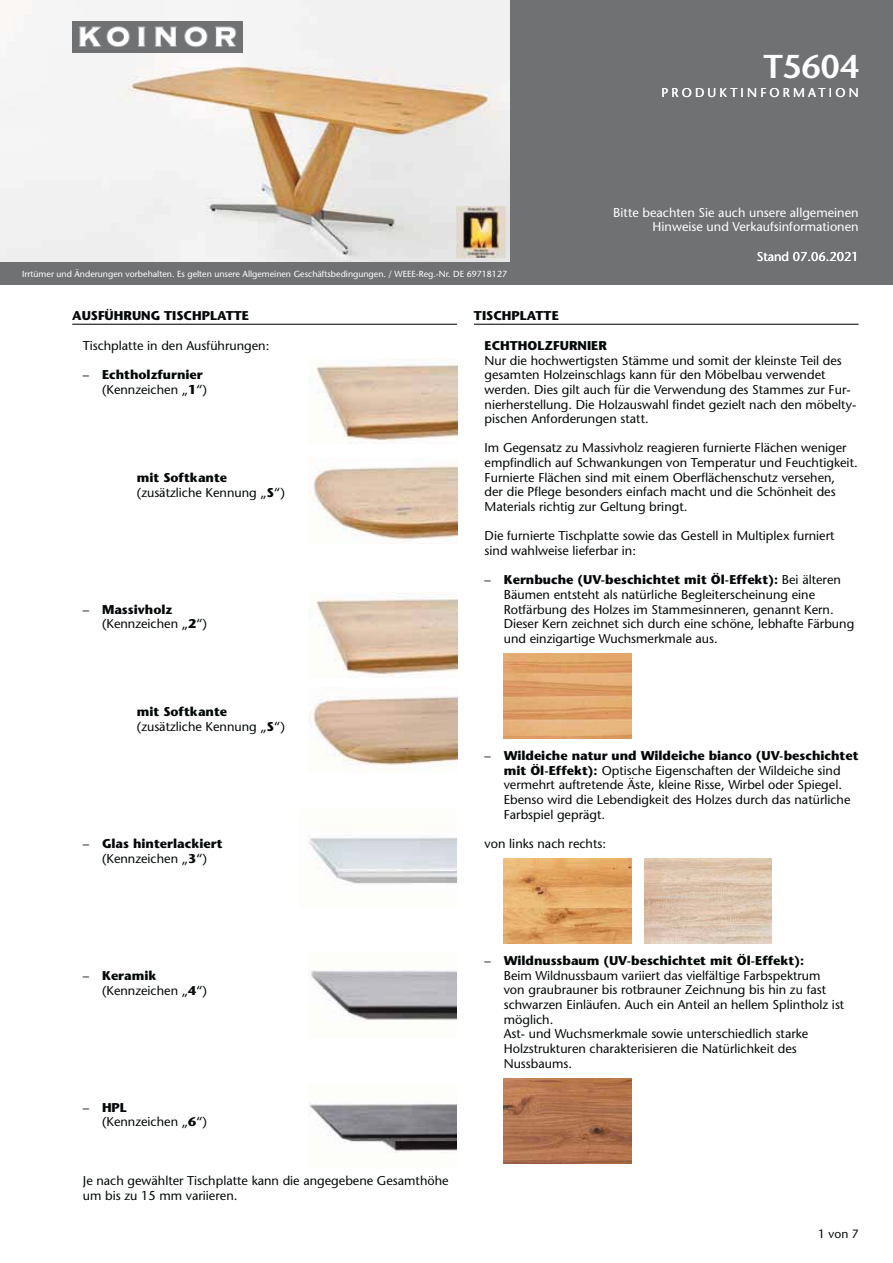
<style>
.page{position:relative;width:893px;height:1263px;background:#fff}
.page>*{position:absolute;margin:0;border:0;box-sizing:border-box;transform-origin:0 0}
.t1{font:600 33px "Stone Sans";color:#fff}
.t2{font:12.75px/14.7px "Stone Sans";color:#040809}
.t3{font:12.75px/14.7px "Stone Sans";color:#fff;text-align:right}
.t4{font:700 12.75px/14.7px "Stone Sans";color:#040809;text-align:center}
.t5{font:12.75px "Stone Sans";letter-spacing:.25em;color:#fff}
.t6{font:12px "Stone Sans";color:#040809}
.t7{font:8.85px "Stone Sans";color:#fff}
.s1{font-weight:700}
.s2{font-weight:400}
</style>
<div class="page">
<div style="left:0;top:0;width:893px;height:285px;background:#707173"></div>
<img style="left:0;top:0;width:510px;height:261px">
<img style="left:72px;top:21px;width:170px;height:31px">
<img style="left:457px;top:206px;width:49px;height:51px">
<hr style="left:474px;top:324px;width:385px;height:1px;background:#040809">
<hr style="left:72px;top:324px;width:385px;height:1px;background:#040809">
<img style="left:504px;top:653px;width:127px;height:85px">
<img style="left:504px;top:859px;width:127px;height:85px">
<img style="left:644px;top:859px;width:127px;height:85px">
<img style="left:504px;top:1078px;width:127px;height:85px">
<img style="left:308px;top:970px;width:149px;height:50px">
<img style="left:309px;top:1102px;width:147px;height:51px">
<img style="left:308px;top:836px;width:148px;height:48px">
<img style="left:309px;top:465px;width:148px;height:78px">
<img style="left:309px;top:359px;width:148px;height:85px">
<img style="left:309px;top:592px;width:148px;height:85px">
<img style="left:309px;top:696px;width:148px;height:70px">
<h1 class="t1" style="left:763px;top:54px;width:97px">T5604</h1>
<p class="t5" style="left:661px;top:88px;width:199px">PRODUKTINFORMATION</p>
<p class="t3" style="left:613px;top:206px;width:247px">Bitte beachten Sie auch unsere allgemeinen<br>Hinweise und Verkaufsinformationen</p>
<p class="t3" style="left:757px;top:251px;width:103px">Stand 07.06.2021</p>
<p class="t7" style="left:22px;top:270px;width:486px">Irrtümer und Änderungen vorbehalten. Es gelten unsere Allgemeinen Geschäftsbedingungen. / WEEE-Reg.-Nr. DE 69718127</p>
<p class="t4" style="left:474px;top:310px;width:86px">TISCHPLATTE</p>
<p class="t4" style="left:72px;top:310px;width:178px">AUSFÜHRUNG TISCHPLATTE</p>
<p class="t2" style="left:83px;top:340px;width:188px">Tischplatte in den Ausführungen:</p>
<p class="t2" style="left:102px;top:369px;width:107px;text-indent:-19px">– <span class="s1">Echtholzfurnier </span>(Kennzeichen „<span class="s1">1</span>“)</p>
<p class="t4" style="left:485px;top:340px;width:124px">ECHTHOLZFURNIER</p>
<p class="t2" style="left:485px;top:354px;width:373px">Nur die hochwertigsten Stämme und somit der kleinste Teil des gesamten Holzeinschlags kann für den Möbelbau verwendet werden. Dies gilt auch für die Verwendung des Stammes zur Fur&shy;nierherstellung. Die Holzauswahl findet gezielt nach den möbelty&shy;pischen Anforderungen statt.</p>
<p class="t2" style="left:485px;top:442px;width:375px">Im Gegensatz zu Massivholz reagieren furnierte Flächen weniger empfindlich auf Schwankungen von Temperatur und Feuchtigkeit.<br>Furnierte Flächen sind mit einem Oberflächenschutz versehen,<br>der die Pflege besonders einfach macht und die Schönheit des Materials richtig zur Geltung bringt.</p>
<p class="t2" style="left:485px;top:530px;width:351px">Die furnierte Tischplatte sowie das Gestell in Multiplex furniert sind wahlweise lieferbar in:</p>
<p class="t2" style="left:504px;top:574px;width:352px;text-indent:-19px">– <span class="s1">Kernbuche (UV-beschichtet mit Öl-Effekt):</span> Bei älteren Bäumen entsteht als natürliche Begleiterscheinung eine Rotfärbung des Holzes im Stammesinneren, genannt Kern.<br>Dieser Kern zeichnet sich durch eine schöne, lebhafte Färbung und einzigartige Wuchsmerkmale aus.</p>
<p class="t2" style="left:137px;top:471px;width:149px"><span class="s1">mit Softkante </span>(zusätzliche Kennung „<span class="s1">S</span>“)</p>
<p class="t2" style="left:102px;top:603px;width:107px;text-indent:-19px">– <span class="s1">Massivholz </span>(Kennzeichen „<span class="s1">2</span>“)</p>
<p class="t2" style="left:137px;top:706px;width:149px"><span class="s1">mit Softkante </span>(zusätzliche Kennung „<span class="s1">S</span>“)</p>
<p class="t4" style="left:83px;top:838px;width:141px"><span class="s2">–</span> Glas hinterlackiert <span class="s2">(Kennzeichen „</span>3<span class="s2">“)</span></p>
<p class="t2" style="left:102px;top:969px;width:107px;text-indent:-19px">– <span class="s1">Keramik </span>(Kennzeichen „<span class="s1">4</span>“)</p>
<p class="t2" style="left:102px;top:1101px;width:107px;text-indent:-19px">– <span class="s1">HPL<br></span>(Kennzeichen „<span class="s1">6</span>“)</p>
<p class="t2" style="left:83px;top:1175px;width:367px">Je nach gewählter Tischplatte kann die angegebene Gesamthöhe um bis zu 15 mm variieren.</p>
<p class="t2" style="left:504px;top:750px;width:356px;text-indent:-19px">– <span class="s1">Wildeiche natur und Wildeiche bianco (UV-beschichtet mit Öl-Effekt):</span> Optische Eigenschaften der Wildeiche sind vermehrt auftretende Äste, kleine Risse, Wirbel oder Spiegel.<br>Ebenso wird die Lebendigkeit des Holzes durch das natürliche Farbspiel geprägt.</p>
<p class="t2" style="left:485px;top:838px;width:123px">von links nach rechts:</p>
<p class="t2" style="left:504px;top:955px;width:342px;text-indent:-19px">– <span class="s1">Wildnussbaum (UV-beschichtet mit Öl-Effekt):<br></span>Beim Wildnussbaum variiert das vielfältige Farbspektrum von graubrauner bis rotbrauner Zeichnung bis hin zu fast schwarzen Einläufen. Auch ein Anteil an hellem Splintholz ist möglich.<br>Ast- und Wuchsmerkmale sowie unterschiedlich starke Holzstrukturen charakterisieren die Natürlichkeit des Nussbaums.</p>
<p class="t6" style="left:818px;top:1229px;width:42px">1 von 7</p>
</div>
